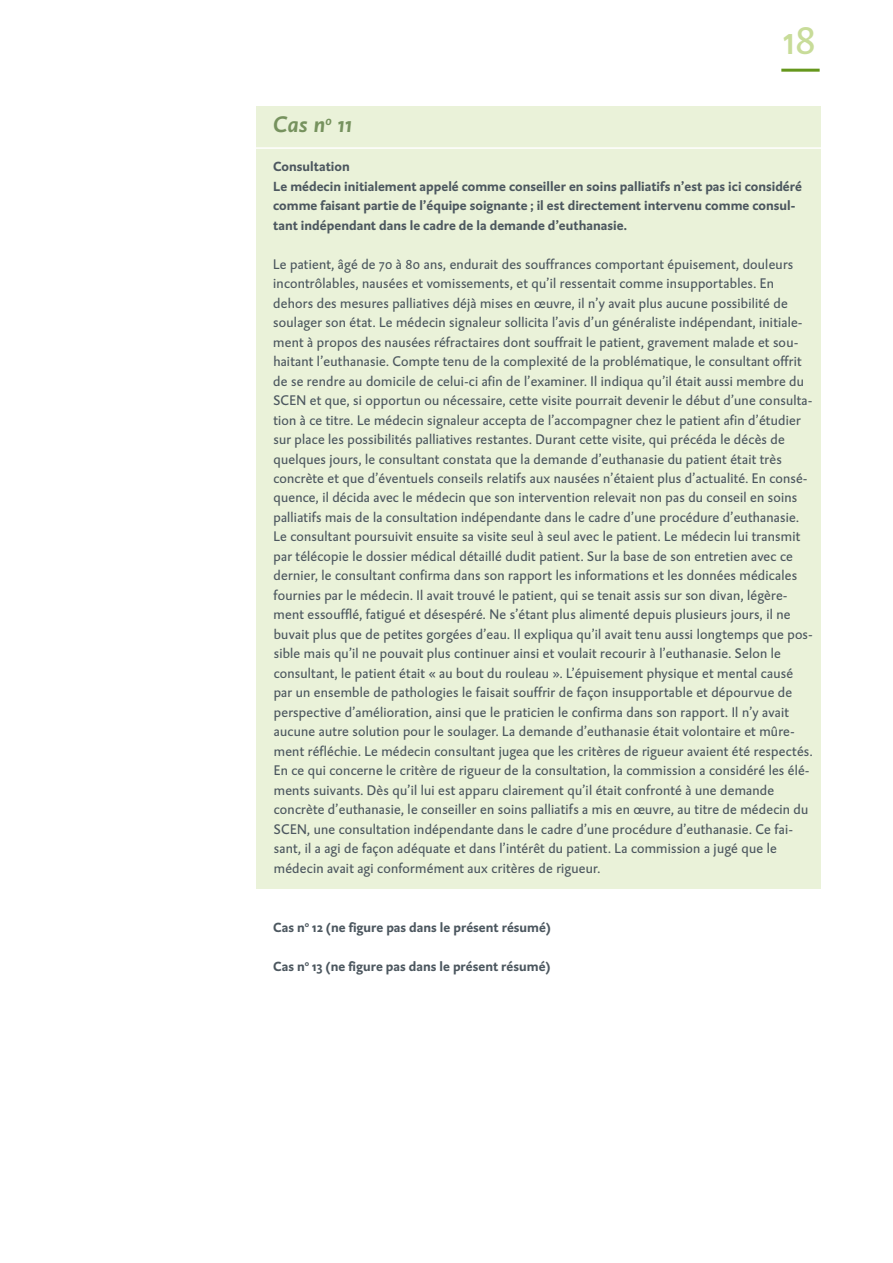
<style>
.page{position:relative;width:893px;height:1263px;background:#fff}
.page>*{position:absolute;margin:0;border:0;box-sizing:border-box;transform-origin:0 0}
.t1{font:42px "DTL Caspari ST";color:#c8dc99}
.t2{font:italic 700 22.5px "DTL Caspari ST";color:#76925e}
.t3{font:14.25px/19.5px "DTL Caspari ST";letter-spacing:.015em;color:#4c575f}
.t4{font:700 13.5px/19.5px "DTL Caspari ST";color:#4c575f}
</style>
<div class="page">
<hr style="left:781px;top:69px;width:39px;height:3px;background:#65971c">
<div style="left:256px;top:106px;width:565px;height:783px;background:#eaf2d9"></div>
<hr style="left:249px;top:147px;width:579px;height:2px;background:#fff">
<h1 class="t1" style="left:783px;top:14px;width:34px">18</h1>
<h2 class="t2" style="left:273px;top:110px;width:81px">Cas n<sup>o</sup> 11</h2>
<p class="t4" style="left:273px;top:156px;width:530px">Consultation<br>Le médecin initialement appelé comme conseiller en soins palliatifs n’est pas ici considéré comme faisant partie de l’équipe soignante ; il est directement intervenu comme consul&shy;tant indépendant dans le cadre de la demande d’euthanasie.</p>
<p class="t3" style="left:273px;top:254px;width:541px">Le patient, âgé de 70 à 80 ans, endurait des souffrances comportant épuisement, douleurs incontrôlables, nausées et vomissements, et qu’il ressentait comme insupportables. En dehors des mesures palliatives déjà mises en œuvre, il n’y avait plus aucune possibilité de soulager son état. Le médecin signaleur sollicita l’avis d’un généraliste indépendant, initiale&shy;ment à propos des nausées réfractaires dont souffrait le patient, gravement malade et sou&shy;haitant l’euthanasie. Compte tenu de la complexité de la problématique, le consultant offrit de se rendre au domicile de celui-ci afin de l’examiner. Il indiqua qu’il était aussi membre du SCEN et que, si opportun ou nécessaire, cette visite pourrait devenir le début d’une consulta&shy;tion à ce titre. Le médecin signaleur accepta de l’accompagner chez le patient afin d’étudier sur place les possibilités palliatives restantes. Durant cette visite, qui précéda le décès de quelques jours, le consultant constata que la demande d’euthanasie du patient était très concrète et que d’éventuels conseils relatifs aux nausées n’étaient plus d’actualité. En consé&shy;quence, il décida avec le médecin que son intervention relevait non pas du conseil en soins palliatifs mais de la consultation indépendante dans le cadre d’une procédure d’euthanasie.<br>Le consultant poursuivit ensuite sa visite seul à seul avec le patient. Le médecin lui transmit par télécopie le dossier médical détaillé dudit patient. Sur la base de son entretien avec ce dernier, le consultant confirma dans son rapport les informations et les données médicales fournies par le médecin. Il avait trouvé le patient, qui se tenait assis sur son divan, légère&shy;ment essoufflé, fatigué et désespéré. Ne s’étant plus alimenté depuis plusieurs jours, il ne buvait plus que de petites gorgées d’eau. Il expliqua qu’il avait tenu aussi longtemps que pos&shy;sible mais qu’il ne pouvait plus continuer ainsi et voulait recourir à l’euthanasie. Selon le consultant, le patient était « au bout du rouleau ». L’épuisement physique et mental causé par un ensemble de pathologies le faisait souffrir de façon insupportable et dépourvue de perspective d’amélioration, ainsi que le praticien le confirma dans son rapport. Il n’y avait aucune autre solution pour le soulager. La demande d’euthanasie était volontaire et mûre&shy;ment réfléchie. Le médecin consultant jugea que les critères de rigueur avaient été respectés.<br>En ce qui concerne le critère de rigueur de la consultation, la commission a considéré les élé&shy;ments suivants. Dès qu’il lui est apparu clairement qu’il était confronté à une demande concrète d’euthanasie, le conseiller en soins palliatifs a mis en œuvre, au titre de médecin du SCEN, une consultation indépendante dans le cadre d’une procédure d’euthanasie. Ce fai&shy;sant, il a agi de façon adéquate et dans l’intérêt du patient. La commission a jugé que le médecin avait agi conformément aux critères de rigueur.</p>
<p class="t4" style="left:273px;top:917px;width:279px">Cas n<sup>o</sup> 12 (ne figure pas dans le présent résumé)</p>
<p class="t4" style="left:273px;top:956px;width:279px">Cas n<sup>o</sup> 13 (ne figure pas dans le présent résumé)</p>
</div>
